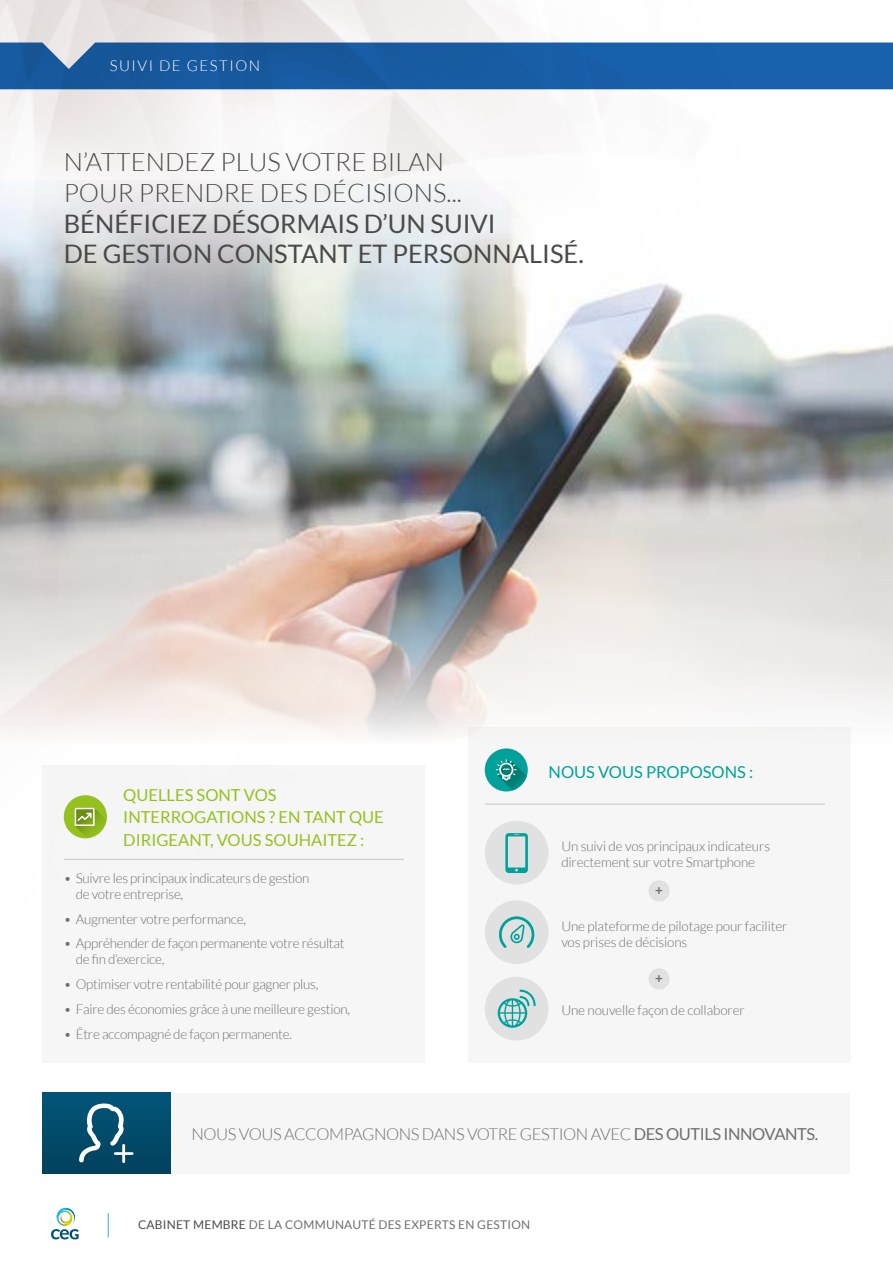
<style>
.page{position:relative;width:893px;height:1263px;background:#fff}
.page>*{position:absolute;margin:0;border:0;box-sizing:border-box;transform-origin:0 0}
.t1{font:25.5px/30.6px "Lato";color:#4a4a49}
.t2{font:300 25.5px/30.6px "Lato";color:#4a4a49}
.t3{font:16.5px/22.5px "Lato";color:#95c11f}
.t4{font:300 16.5px "Lato";letter-spacing:-.025em;color:#706f6f}
.t5{font:16.5px "Lato";color:#00a19a}
.t6{font:300 15px "Lato";letter-spacing:.1em;color:#fff}
.t7{font:300 13.5px/16.2px "Lato";letter-spacing:-.02em;color:#706f6f}
.t8{font:700 13.5px "Lato";color:#706f6f}
.t9{font:12px "Lato";letter-spacing:.02em;color:#706f6f}
.s1{font-weight:400}
.s2{color:#4a4a49}
</style>
<div class="page">
<img style="left:0;top:0;width:893px;height:1240px">
<img style="left:0;top:181px;width:893px;height:614px">
<div style="left:468px;top:727px;width:382px;height:336px;background:#f6f6f6"></div>
<div style="left:43px;top:1093px;width:807px;height:81px;background:#f6f6f6"></div>
<div style="left:43px;top:1093px;width:127px;height:81px;background:#024b6b"></div>
<svg style="left:0;top:43px;width:893px;height:46px"></svg>
<div style="left:43px;top:765px;width:382px;height:298px;background:#f6f6f6"></div>
<svg style="left:79px;top:1103px;width:55px;height:60px"></svg>
<svg style="left:64px;top:795px;width:43px;height:43px"></svg>
<svg style="left:485px;top:748px;width:43px;height:43px"></svg>
<div style="left:485px;top:900px;width:64px;height:64px;background:#e2e1e1;border-radius:50%"></div>
<svg style="left:499px;top:916px;width:35px;height:32px"></svg>
<div style="left:485px;top:977px;width:64px;height:63px;background:#e2e1e1;border-radius:50%"></div>
<svg style="left:498px;top:990px;width:38px;height:38px"></svg>
<div style="left:485px;top:821px;width:64px;height:63px;background:#e2e1e1;border-radius:50%"></div>
<svg style="left:505px;top:833px;width:23px;height:40px"></svg>
<svg style="left:108px;top:1213px;width:1px;height:24px"></svg>
<svg style="left:51px;top:1208px;width:28px;height:31px"></svg>
<hr style="left:485px;top:804px;width:340px;height:1px;background:#c8c7c6">
<hr style="left:64px;top:859px;width:340px;height:1px;background:#c8c7c6">
<div style="left:648px;top:880px;width:22px;height:21px;background:#e2e1e1;border-radius:50%"></div>
<div style="left:648px;top:968px;width:22px;height:21px;background:#e2e1e1;border-radius:50%"></div>
<p class="t6" style="left:110px;top:58px;width:152px">SUIVI DE GESTION</p>
<h1 class="t2" style="left:64px;top:147px;width:399px">N’ATTENDEZ PLUS VOTRE BILAN<br>POUR PRENDRE DES DÉCISIONS...</h1>
<h1 class="t1" style="left:64px;top:208px;width:521px">BÉNÉFICIEZ DÉSORMAIS D’UN SUIVI<br>DE GESTION CONSTANT ET PERSONNALISÉ.</h1>
<p class="t3" style="left:123px;top:783px;width:262px">QUELLES SONT VOS<br>INTERROGATIONS ? EN TANT QUE<br>DIRIGEANT, VOUS SOUHAITEZ :</p>
<p class="t7" style="left:76px;top:870px;width:235px;text-indent:-12px">• Suivre les principaux indicateurs de gestion de votre entreprise,</p>
<p class="t7" style="left:64px;top:911px;width:184px">• Augmenter votre performance,</p>
<p class="t7" style="left:76px;top:935px;width:270px;text-indent:-12px">• Appréhender de façon permanente votre résultat de fin d’exercice,</p>
<p class="t7" style="left:64px;top:976px;width:256px">• Optimiser votre rentabilité pour gagner plus,</p>
<p class="t7" style="left:64px;top:1001px;width:288px">• Faire des économies grâce à une meilleure gestion,</p>
<p class="t7" style="left:64px;top:1026px;width:230px">• Être accompagné de façon permanente.</p>
<p class="t5" style="left:549px;top:763px;width:206px">NOUS VOUS PROPOSONS :</p>
<p class="t7" style="left:561px;top:838px;width:210px">Un suivi de vos principaux indicateurs directement sur votre Smartphone</p>
<p class="t8" style="left:655px;top:883px;width:9px">+</p>
<p class="t7" style="left:561px;top:918px;width:228px">Une plateforme de pilotage pour faciliter vos prises de décisions</p>
<p class="t8" style="left:655px;top:971px;width:9px">+</p>
<p class="t7" style="left:561px;top:1002px;width:185px">Une nouvelle façon de collaborer</p>
<p class="t4" style="left:191px;top:1125px;width:628px">NOUS VOUS ACCOMPAGNONS DANS VOTRE GESTION AVEC <span class="s1">DES OUTILS INNOVANTS.</span></p>
<p class="t9" style="left:138px;top:1218px;width:394px"><span class="s2">CABINET MEMBRE</span> DE LA COMMUNAUTÉ DES EXPERTS EN GESTION</p>
</div>
